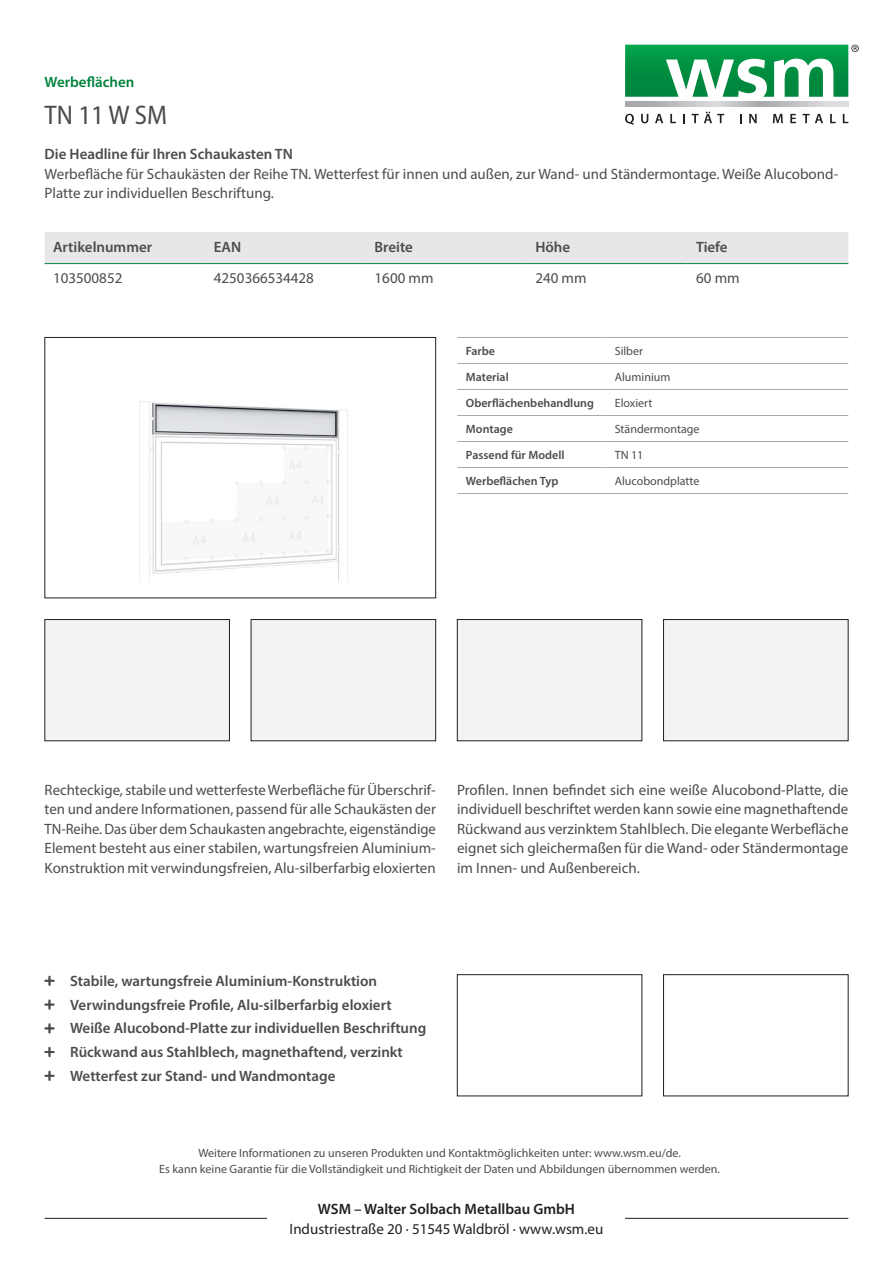
<style>
.page{position:relative;width:893px;height:1263px;background:#fff}
.page>*{position:absolute;margin:0;border:0;box-sizing:border-box;transform-origin:0 0}
.t1{font:semi-condensed 27px "Myriad Pro";color:#4b4c4d}
.t2{font:15px/19.5px "Myriad Pro";color:#4b4c4d;text-align:justify}
.t3{font:600 15px/23.7px "Myriad Pro";color:#4b4c4d}
.t4{font:15px "Myriad Pro";color:#231f20}
.t5{font:600 15px "Myriad Pro";color:#231f20}
.t6{font:600 15px "Myriad Pro";color:#00823d}
.t7{font:12px/16.5px "Myriad Pro";color:#4b4c4d;text-align:center}
.t8{font:600 12px "Myriad Pro";color:#4b4c4d}
</style>
<div class="page">
<img style="left:139px;top:401px;width:209px;height:183px">
<div style="left:45px;top:337px;width:391px;height:261px;border:1px solid #231f20"></div>
<div style="left:45px;top:619px;width:184px;height:122px;background:#f2f3f4"></div>
<div style="left:45px;top:619px;width:185px;height:122px;border:1px solid #231f20"></div>
<div style="left:251px;top:619px;width:185px;height:122px;background:#f2f3f4"></div>
<div style="left:251px;top:619px;width:185px;height:122px;border:1px solid #231f20"></div>
<div style="left:663px;top:619px;width:185px;height:122px;background:#f2f3f4"></div>
<div style="left:663px;top:619px;width:185px;height:122px;border:1px solid #231f20"></div>
<div style="left:457px;top:619px;width:185px;height:122px;background:#f2f3f4"></div>
<div style="left:457px;top:619px;width:185px;height:122px;border:1px solid #231f20"></div>
<div style="left:45px;top:232px;width:803px;height:31px;background:#e6e7e9"></div>
<hr style="left:45px;top:263px;width:160px;height:1px;background:#00823d">
<hr style="left:205px;top:263px;width:161px;height:1px;background:#00823d">
<hr style="left:366px;top:263px;width:161px;height:1px;background:#00823d">
<hr style="left:527px;top:263px;width:161px;height:1px;background:#00823d">
<hr style="left:688px;top:263px;width:160px;height:1px;background:#00823d">
<div style="left:663px;top:974px;width:185px;height:122px;border:1px solid #231f20"></div>
<div style="left:457px;top:974px;width:185px;height:122px;border:1px solid #231f20"></div>
<hr style="left:457px;top:337px;width:149px;height:1px;background:#a8a9ad">
<hr style="left:606px;top:337px;width:242px;height:1px;background:#a8a9ad">
<hr style="left:457px;top:363px;width:149px;height:1px;background:#a8a9ad">
<hr style="left:606px;top:363px;width:242px;height:1px;background:#a8a9ad">
<hr style="left:457px;top:389px;width:149px;height:1px;background:#a8a9ad">
<hr style="left:606px;top:389px;width:242px;height:1px;background:#a8a9ad">
<hr style="left:457px;top:415px;width:149px;height:1px;background:#a8a9ad">
<hr style="left:606px;top:415px;width:242px;height:1px;background:#a8a9ad">
<hr style="left:457px;top:441px;width:149px;height:1px;background:#a8a9ad">
<hr style="left:606px;top:441px;width:242px;height:1px;background:#a8a9ad">
<hr style="left:457px;top:467px;width:149px;height:1px;background:#a8a9ad">
<hr style="left:606px;top:467px;width:242px;height:1px;background:#a8a9ad">
<hr style="left:457px;top:493px;width:149px;height:1px;background:#a8a9ad">
<hr style="left:606px;top:493px;width:242px;height:1px;background:#a8a9ad">
<hr style="left:45px;top:1218px;width:803px;height:1px;background:#231f20">
<svg style="left:625px;top:114px;width:9px;height:11px"></svg>
<svg style="left:641px;top:114px;width:7px;height:9px"></svg>
<svg style="left:655px;top:114px;width:8px;height:9px"></svg>
<svg style="left:670px;top:114px;width:6px;height:9px"></svg>
<svg style="left:683px;top:114px;width:2px;height:9px"></svg>
<svg style="left:692px;top:112px;width:32px;height:11px"></svg>
<svg style="left:749px;top:114px;width:8px;height:9px"></svg>
<svg style="left:773px;top:114px;width:10px;height:9px"></svg>
<svg style="left:790px;top:114px;width:6px;height:9px"></svg>
<svg style="left:803px;top:114px;width:20px;height:9px"></svg>
<svg style="left:830px;top:114px;width:6px;height:9px"></svg>
<svg style="left:843px;top:114px;width:5px;height:9px"></svg>
<hr style="left:625px;top:106px;width:223px;height:1px;background:#636366">
<svg style="left:625px;top:102px;width:223px;height:4px"></svg>
<svg style="left:625px;top:45px;width:234px;height:52px"></svg>
<div style="left:268px;top:1203px;width:357px;height:30px;background:#fff"></div>
<p class="t6" style="left:45px;top:72px;width:91px">Werbeflächen</p>
<h1 class="t1" style="left:45px;top:99px;width:124px">TN 11 W SM</h1>
<p class="t3" style="left:45px;top:142px;width:250px">Die Headline für Ihren Schaukasten TN</p>
<p class="t2" style="left:45px;top:164px;width:795px">Werbefläche für Schaukästen der Reihe TN. Wetterfest für innen und außen, zur Wand- und Ständermontage. Weiße Alucobond-<br>Platte zur individuellen Beschriftung.</p>
<p class="t3" style="left:53px;top:234px;width:101px">Artikelnummer</p>
<p class="t3" style="left:214px;top:234px;width:29px">EAN</p>
<p class="t3" style="left:375px;top:234px;width:40px">Breite</p>
<p class="t3" style="left:535px;top:234px;width:36px">Höhe</p>
<p class="t3" style="left:696px;top:234px;width:33px">Tiefe</p>
<p class="t2" style="left:53px;top:268px;width:71px">103500852</p>
<p class="t2" style="left:214px;top:268px;width:102px">4250366534428</p>
<p class="t2" style="left:375px;top:268px;width:60px">1600 mm</p>
<p class="t2" style="left:535px;top:268px;width:53px">240 mm</p>
<p class="t2" style="left:696px;top:268px;width:45px">60 mm</p>
<p class="t8" style="left:466px;top:343px;width:31px">Farbe</p>
<p class="t7" style="left:615px;top:342px;width:30px">Silber</p>
<p class="t8" style="left:466px;top:369px;width:44px">Material</p>
<p class="t7" style="left:615px;top:368px;width:57px">Aluminium</p>
<p class="t8" style="left:466px;top:395px;width:130px">Oberflächenbehandlung</p>
<p class="t7" style="left:615px;top:394px;width:39px">Eloxiert</p>
<p class="t8" style="left:466px;top:421px;width:48px">Montage</p>
<p class="t7" style="left:615px;top:420px;width:86px">Ständermontage</p>
<p class="t8" style="left:466px;top:447px;width:100px">Passend für Modell</p>
<p class="t7" style="left:615px;top:446px;width:30px">TN 11</p>
<p class="t8" style="left:466px;top:473px;width:94px">Werbeflächen Typ</p>
<p class="t7" style="left:615px;top:472px;width:86px">Alucobondplatte</p>
<p class="t2" style="left:45px;top:780px;width:393px">Rechteckige, stabile und wetterfeste Werbefläche für Überschrif&shy;ten und andere Informationen, passend für alle Schaukästen der TN-Reihe. Das über dem Schaukasten angebrachte, eigenständige Element besteht aus einer stabilen, wartungsfreien Aluminium-Konstruktion mit verwindungsfreien, Alu-silberfarbig eloxierten</p>
<p class="t2" style="left:457px;top:780px;width:393px">Profilen. Innen befindet sich eine weiße Alucobond-Platte, die individuell beschriftet werden kann sowie eine magnethaftende Rückwand aus verzinktem Stahlblech. Die elegante Werbefläche eignet sich gleichermaßen für die Wand- oder Ständermontage im Innen- und Außenbereich.</p>
<p class="t3" style="left:70px;top:968px;width:358px">Stabile, wartungsfreie Aluminium-Konstruktion Verwindungsfreie Profile, Alu-silberfarbig eloxiert Weiße Alucobond-Platte zur individuellen Beschriftung Rückwand aus Stahlblech, magnethaftend, verzinkt Wetterfest zur Stand- und Wandmontage</p>
<p class="t7" style="left:159px;top:1144px;width:562px">Weitere Informationen zu unseren Produkten und Kontaktmöglichkeiten unter: www.wsm.eu/de.<br>Es kann keine Garantie für die Vollständigkeit und Richtigkeit der Daten und Abbildungen übernommen werden.</p>
<p class="t5" style="left:318px;top:1199px;width:259px">WSM – Walter Solbach Metallbau GmbH</p>
<p class="t4" style="left:290px;top:1219px;width:315px">Industriestraße 20 · 51545 Waldbröl · www.wsm.eu</p>
</div>
